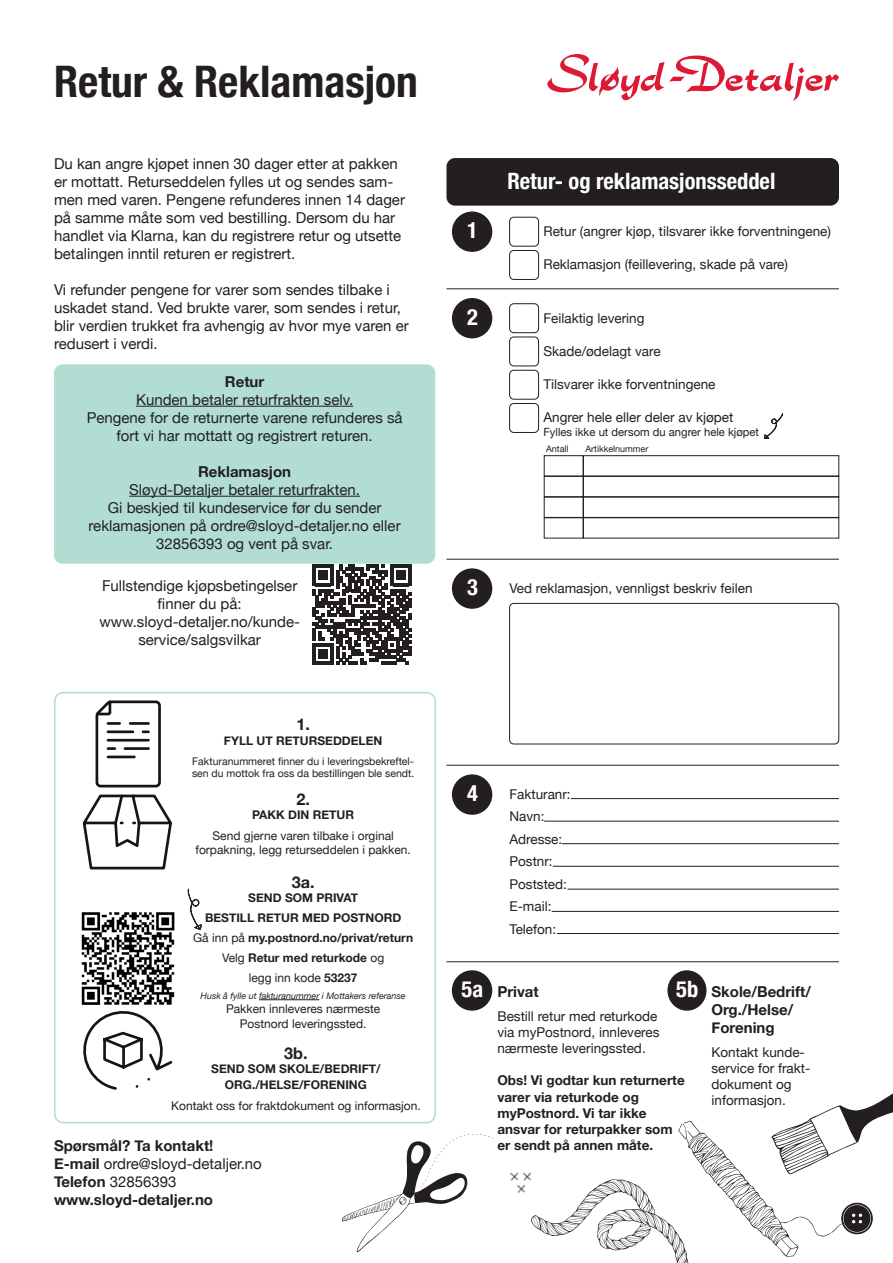
<style>
.page{position:relative;width:893px;height:1263px;background:#fff}
.page>*{position:absolute;margin:0;border:0;box-sizing:border-box;transform-origin:0 0}
.t1{font:700 condensed 43.5px "Helvetica Neue";color:#231f20}
.t2{font:700 condensed 22.5px "Helvetica Neue";color:#fff}
.t3{font:700 16.2px "Helvetica Neue";color:#231f20}
.t4{font:15px/18px "Helvetica Neue";color:#231f20;text-align:center}
.t5{font:700 15px/18px "Helvetica Neue";color:#231f20}
.t6{font:13.5px/22.5px "Helvetica Neue";color:#231f20}
.t7{font:700 13.5px/16.2px "Helvetica Neue";color:#231f20}
.t8{font:700 12px/20.1px "Helvetica Neue";color:#231f20;text-align:center}
.t9{font:12px/14.5px "Helvetica Neue";color:#231f20;text-align:center}
.t10{font:11.25px "Helvetica Neue";color:#231f20}
.t11{font:10.5px/12.6px "Helvetica Neue";color:#231f20}
.t12{font:italic 9px "Helvetica Neue";color:#231f20}
.t13{font:9px "Helvetica Neue";color:#231f20}
.s1{font-weight:400}
</style>
<div class="page">
<div style="left:452px;top:970px;width:40px;height:41px;background:#231f20;border-radius:50%"></div>
<div style="left:54px;top:364px;width:381px;height:200px;background:#b1ddd3;border-radius:9px"></div>
<div style="left:54px;top:692px;width:382px;height:431px;border:2px solid #b1ddd3;border-radius:9px"></div>
<div style="left:446px;top:158px;width:393px;height:48px;background:#231f20;border-radius:9px"></div>
<svg style="left:547px;top:54px;width:292px;height:47px"></svg>
<div style="left:452px;top:211px;width:40px;height:41px;background:#231f20;border-radius:50%"></div>
<div style="left:452px;top:298px;width:40px;height:40px;background:#231f20;border-radius:50%"></div>
<div style="left:452px;top:568px;width:40px;height:41px;background:#231f20;border-radius:50%"></div>
<div style="left:452px;top:774px;width:40px;height:41px;background:#231f20;border-radius:50%"></div>
<div style="left:509px;top:303px;width:30px;height:30px;border:1px solid #231f20;border-radius:4px"></div>
<div style="left:509px;top:217px;width:30px;height:29px;border:1px solid #231f20;border-radius:4px"></div>
<div style="left:509px;top:337px;width:30px;height:29px;border:1px solid #231f20;border-radius:4px"></div>
<div style="left:509px;top:403px;width:30px;height:30px;border:1px solid #231f20;border-radius:4px"></div>
<div style="left:509px;top:603px;width:330px;height:141px;border:1px solid #231f20;border-radius:4px"></div>
<div style="left:509px;top:250px;width:30px;height:30px;border:1px solid #231f20;border-radius:4px"></div>
<div style="left:509px;top:370px;width:30px;height:29px;border:1px solid #231f20;border-radius:4px"></div>
<div style="left:544px;top:455px;width:39px;height:21px;border:1px solid #231f20"></div>
<div style="left:544px;top:476px;width:39px;height:21px;border:1px solid #231f20"></div>
<div style="left:544px;top:497px;width:39px;height:21px;border:1px solid #231f20"></div>
<div style="left:583px;top:455px;width:256px;height:21px;border:1px solid #231f20"></div>
<div style="left:583px;top:476px;width:256px;height:21px;border:1px solid #231f20"></div>
<div style="left:583px;top:497px;width:256px;height:21px;border:1px solid #231f20"></div>
<svg style="left:764px;top:413px;width:19px;height:26px"></svg>
<hr style="left:446px;top:289px;width:393px;height:1px;background:#231f20">
<hr style="left:446px;top:559px;width:393px;height:1px;background:#231f20">
<hr style="left:446px;top:961px;width:393px;height:1px;background:#231f20">
<hr style="left:446px;top:765px;width:393px;height:1px;background:#231f20">
<hr style="left:571px;top:798px;width:268px;height:1px;background:#231f20">
<hr style="left:544px;top:821px;width:295px;height:1px;background:#231f20">
<hr style="left:562px;top:843px;width:277px;height:1px;background:#231f20">
<hr style="left:553px;top:866px;width:286px;height:1px;background:#231f20">
<hr style="left:567px;top:889px;width:272px;height:1px;background:#231f20">
<hr style="left:552px;top:911px;width:287px;height:1px;background:#231f20">
<hr style="left:557px;top:933px;width:282px;height:1px;background:#231f20">
<svg style="left:312px;top:565px;width:100px;height:99px"></svg>
<hr style="left:136px;top:406px;width:217px;height:1px;background:#231f20">
<hr style="left:129px;top:496px;width:231px;height:1px;background:#231f20">
<svg style="left:342px;top:1134px;width:151px;height:118px"></svg>
<svg style="left:510px;top:1093px;width:383px;height:170px"></svg>
<svg style="left:82px;top:700px;width:90px;height:170px"></svg>
<svg style="left:83px;top:1011px;width:90px;height:79px"></svg>
<img style="left:81px;top:912px;width:94px;height:93px">
<hr style="left:259px;top:999px;width:60px;height:1px;background:#231f20">
<svg style="left:187px;top:888px;width:15px;height:42px"></svg>
<div style="left:667px;top:970px;width:39px;height:41px;background:#231f20;border-radius:50%"></div>
<h1 class="t1" style="left:54px;top:46px;width:365px">Retur &amp; Reklamasjon</h1>
<p class="t4" style="left:54px;top:156px;width:352px;text-align:left">Du kan angre kjøpet innen 30 dager etter at pakken er mottatt. Returseddelen fylles ut og sendes sam&shy;men med varen. Pengene refunderes innen 14 dager på samme måte som ved bestilling. Dersom du har handlet via Klarna, kan du registrere retur og utsette betalingen inntil returen er registrert.</p>
<p class="t4" style="left:54px;top:282px;width:356px;text-align:left">Vi refunder pengene for varer som sendes tilbake i uskadet stand. Ved brukte varer, som sendes i retur, blir verdien trukket fra avhengig av hvor mye varen er redusert i verdi.</p>
<p class="t5" style="left:225px;top:373px;width:41px">Retur</p>
<p class="t4" style="left:87px;top:391px;width:317px">Kunden betaler returfrakten selv.<br>Pengene for de returnerte varene refunderes så fort vi har mottatt og registrert returen.</p>
<p class="t5" style="left:198px;top:463px;width:95px">Reklamasjon</p>
<p class="t4" style="left:89px;top:481px;width:314px">Sløyd-Detaljer betaler returfrakten.<br>Gi beskjed til kundeservice før du sender reklamasjonen på ordre@sloyd-detaljer.no eller 32856393 og vent på svar.</p>
<p class="t4" style="left:99px;top:578px;width:202px">Fullstendige kjøpsbetingelser finner du på: www.sloyd-detaljer.no/kunde&shy;service/salgsvilkar</p>
<p class="t3" style="left:296px;top:712px;width:15px">1.</p>
<p class="t8" style="left:224px;top:730px;width:160px">FYLL UT RETURSEDDELEN</p>
<p class="t11" style="left:192px;top:755px;width:224px">Fakturanummeret finner du i leveringsbekreftel&shy;sen du mottok fra oss da bestillingen ble sendt.</p>
<p class="t3" style="left:296px;top:786px;width:15px">2.</p>
<p class="t8" style="left:252px;top:805px;width:103px">PAKK DIN RETUR</p>
<p class="t9" style="left:195px;top:829px;width:217px">Send gjerne varen tilbake i orginal forpakning, legg returseddelen i pakken.</p>
<p class="t3" style="left:292px;top:869px;width:24px">3a.</p>
<p class="t8" style="left:193px;top:888px;width:222px">SEND SOM PRIVAT<br>BESTILL RETUR MED POSTNORD<br><span class="s1">Gå inn på</span> my.postnord.no/privat/return<br><span class="s1">Velg</span> Retur med returkode <span class="s1">og<br>legg inn kode</span> 53237</p>
<p class="t12" style="left:201px;top:989px;width:207px">Husk å fylle ut fakturanummer i Mottakers referanse</p>
<p class="t9" style="left:226px;top:1002px;width:156px">Pakken innleveres nærmeste<br>Postnord leveringssted.</p>
<p class="t3" style="left:284px;top:1040px;width:25px">3b.</p>
<p class="t8" style="left:211px;top:1061px;width:171px;line-height:16.2px">SEND SOM SKOLE/BEDRIFT/<br>ORG./HELSE/FORENING</p>
<p class="t9" style="left:171px;top:1099px;width:251px">Kontakt oss for fraktdokument og informasjon.</p>
<p class="t5" style="left:54px;top:1137px;width:209px">Spørsmål? Ta kontakt!<br>E-mail <span class="s1">ordre@sloyd-detaljer.no<br></span>Telefon <span class="s1">32856393 </span>www.sloyd-detaljer.no</p>
<h2 class="t2" style="left:467px;top:212px;width:12px">1</h2>
<h2 class="t2" style="left:467px;top:298px;width:12px">2</h2>
<h2 class="t2" style="left:507px;top:162px;width:270px">Retur- og reklamasjonsseddel</h2>
<p class="t6" style="left:543px;top:221px;width:289px">Retur (angrer kjøp, tilsvarer ikke forventningene)</p>
<p class="t6" style="left:543px;top:254px;width:246px">Reklamasjon (feillevering, skade på vare)</p>
<p class="t6" style="left:543px;top:307px;width:102px">Feilaktig levering</p>
<p class="t6" style="left:543px;top:341px;width:119px">Skade/ødelagt vare</p>
<p class="t6" style="left:543px;top:374px;width:174px">Tilsvarer ikke forventningene</p>
<p class="t6" style="left:543px;top:407px;width:192px">Angrer hele eller deler av kjøpet</p>
<p class="t10" style="left:543px;top:424px;width:217px">Fylles ikke ut dersom du angrer hele kjøpet</p>
<p class="t13" style="left:546px;top:442px;width:24px">Antall</p>
<p class="t13" style="left:585px;top:442px;width:65px">Artikkelnummer</p>
<h2 class="t2" style="left:467px;top:568px;width:12px">3</h2>
<p class="t6" style="left:509px;top:578px;width:245px">Ved reklamasjon, vennligst beskriv feilen</p>
<h2 class="t2" style="left:467px;top:774px;width:12px">4</h2>
<p class="t6" style="left:509px;top:784px;width:63px">Fakturanr:<br>Navn:<br>Adresse:<br>Postnr:<br>Poststed:<br>E-mail:<br>Telefon:</p>
<h2 class="t2" style="left:462px;top:970px;width:23px">5a</h2>
<h2 class="t2" style="left:676px;top:970px;width:24px">5b</h2>
<p class="t5" style="left:497px;top:983px;width:43px">Privat</p>
<p class="t6" style="left:497px;top:1008px;width:164px;line-height:16.2px">Bestill retur med returkode via myPostnord, innleveres nærmeste leveringssted.</p>
<p class="t7" style="left:497px;top:1073px;width:189px">Obs! Vi godtar kun returnerte varer via returkode og myPostnord. Vi tar ikke ansvar for returpakker som er sendt på annen måte.</p>
<p class="t5" style="left:711px;top:983px;width:101px">Skole/Bedrift/<br>Org./Helse/<br>Forening</p>
<p class="t6" style="left:711px;top:1044px;width:100px;line-height:16.2px">Kontakt kunde&shy;service for frakt&shy;dokument og informasjon.</p>
</div>
